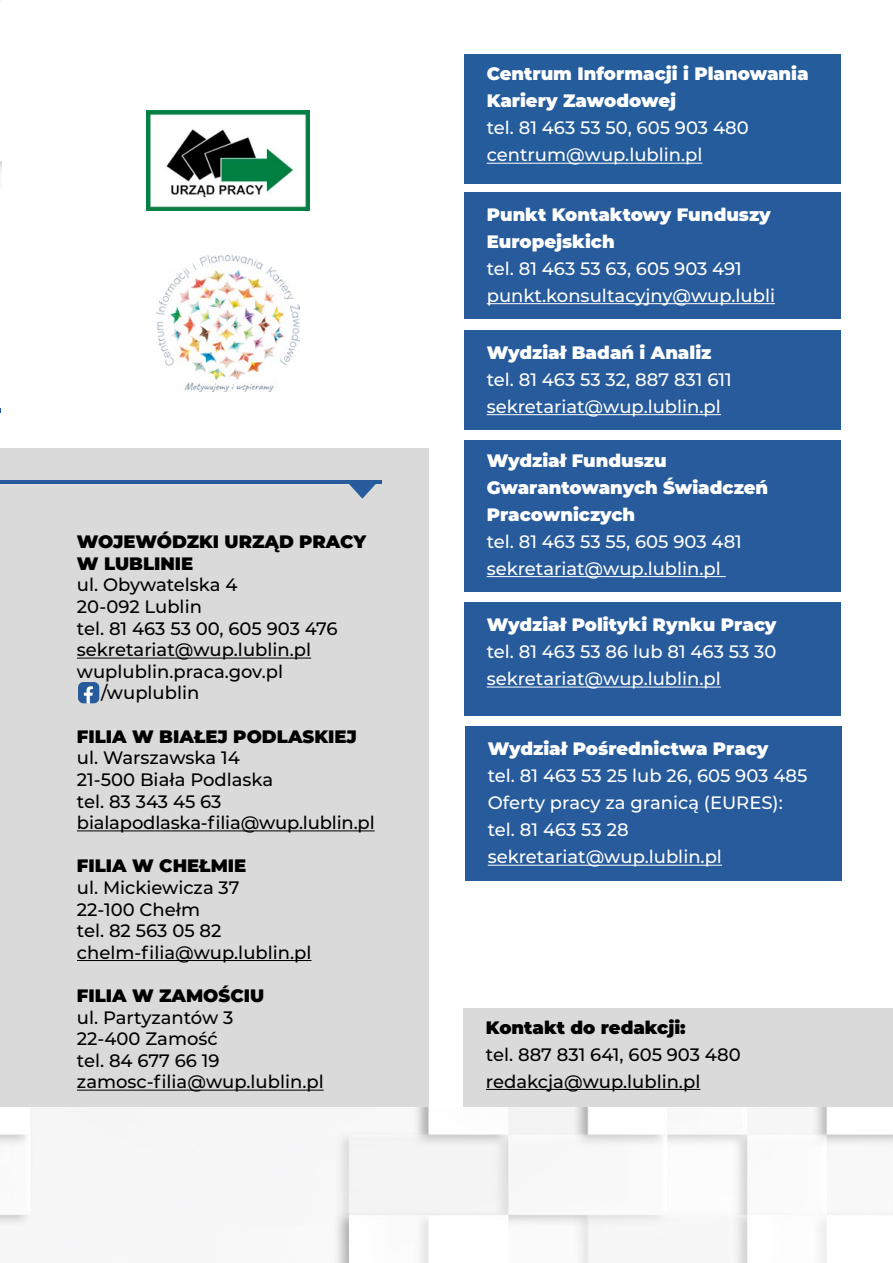
<style>
.page{position:relative;width:893px;height:1263px;background:#fff}
.page>*{position:absolute;margin:0;border:0;box-sizing:border-box;transform-origin:0 0}
.t1{font:500 18px "Montserrat";color:#000}
.t2{font:500 18px/27px "Montserrat";color:#fff}
.t3{font:900 18px/27px "Montserrat";color:#fff}
.t4{font:900 18px/21.6px "Montserrat";color:#000}
.s1{color:#275b9b}
</style>
<div class="page">
<div style="left:0;top:448px;width:429px;height:659px;background:#dadada"></div>
<div style="left:464px;top:54px;width:377px;height:129px;background:#245c9c"></div>
<div style="left:464px;top:193px;width:377px;height:126px;background:#275b9c"></div>
<div style="left:464px;top:1007px;width:429px;height:100px;background:#dadada"></div>
<img style="left:0;top:1107px;width:893px;height:156px">
<div style="left:464px;top:330px;width:377px;height:99px;background:#275b9c"></div>
<div style="left:464px;top:440px;width:377px;height:151px;background:#275b9c"></div>
<div style="left:465px;top:726px;width:377px;height:154px;background:#275b9c"></div>
<hr style="left:487px;top:414px;width:234px;height:1px;background:#fff">
<hr style="left:487px;top:576px;width:239px;height:1px;background:#fff">
<hr style="left:488px;top:865px;width:234px;height:1px;background:#fff">
<hr style="left:487px;top:163px;width:215px;height:1px;background:#fff">
<hr style="left:487px;top:303px;width:288px;height:1px;background:#fff">
<hr style="left:486px;top:1089px;width:214px;height:1px;background:#000">
<hr style="left:77px;top:658px;width:234px;height:1px;background:#000">
<hr style="left:77px;top:830px;width:298px;height:1px;background:#000">
<hr style="left:77px;top:960px;width:234px;height:1px;background:#000">
<hr style="left:77px;top:1090px;width:247px;height:1px;background:#000">
<hr style="left:0;top:480px;width:382px;height:3px;background:#275b9c">
<svg style="left:78px;top:682px;width:21px;height:21px"></svg>
<div style="left:464px;top:602px;width:377px;height:113px;background:#275b9c"></div>
<hr style="left:487px;top:687px;width:234px;height:1px;background:#fff">
<img style="left:147px;top:111px;width:162px;height:99px">
<img style="left:157px;top:256px;width:142px;height:136px">
<svg style="left:346px;top:483px;width:33px;height:16px"></svg>
<p class="t4" style="left:77px;top:530px;width:291px">WOJEWÓDZKI URZĄD PRACY<br>W LUBLINIE</p>
<p class="t1" style="left:77px;top:572px;width:162px">ul. Obywatelska 4</p>
<p class="t1" style="left:77px;top:594px;width:126px">20-092 Lublin</p>
<p class="t1" style="left:77px;top:616px;width:262px">tel. 81 463 53 00, 605 903 476</p>
<p class="t1" style="left:77px;top:637px;width:236px">sekretariat@wup.lublin.pl</p>
<p class="t1" style="left:77px;top:659px;width:208px">wuplublin.praca.gov.pl</p>
<p class="t1" style="left:101px;top:680px;width:100px">/wuplublin</p>
<p class="t4" style="left:77px;top:724px;width:281px">FILIA W BIAŁEJ PODLASKIEJ</p>
<p class="t1" style="left:77px;top:745px;width:164px">ul. Warszawska 14</p>
<p class="t1" style="left:77px;top:767px;width:198px">21-500 Biała Podlaska</p>
<p class="t1" style="left:77px;top:788px;width:146px">tel. 83 343 45 63</p>
<p class="t1" style="left:77px;top:810px;width:299px">bialapodlaska-filia@wup.lublin.pl</p>
<p class="t4" style="left:77px;top:854px;width:171px">FILIA W CHEŁMIE</p>
<p class="t1" style="left:77px;top:875px;width:164px">ul. Mickiewicza 37</p>
<p class="t1" style="left:77px;top:896px;width:125px">22-100 Chełm</p>
<p class="t1" style="left:77px;top:918px;width:146px">tel. 82 563 05 82</p>
<p class="t1" style="left:77px;top:940px;width:236px">chelm-filia@wup.lublin.pl</p>
<p class="t4" style="left:77px;top:983px;width:189px">FILIA W ZAMOŚCIU</p>
<p class="t1" style="left:77px;top:1004px;width:158px">ul. Partyzantów 3</p>
<p class="t1" style="left:77px;top:1026px;width:142px">22-400 Zamość</p>
<p class="t1" style="left:77px;top:1048px;width:144px">tel. 84 677 66 19</p>
<p class="t1" style="left:77px;top:1069px;width:248px">zamosc-filia@wup.lublin.pl</p>
<p class="t3" style="left:487px;top:59px;width:323px">Centrum Informacji i Planowania<br>Kariery Zawodowej</p>
<p class="t2" style="left:487px;top:114px;width:264px">tel. 81 463 53 50, 605 903 480</p>
<p class="t2" style="left:487px;top:141px;width:217px">centrum@wup.lublin.pl</p>
<p class="t3" style="left:487px;top:200px;width:286px">Punkt Kontaktowy Funduszy</p>
<p class="t3" style="left:487px;top:227px;width:129px">Europejskich</p>
<p class="t2" style="left:487px;top:254px;width:257px">tel. 81 463 53 63, 605 903 491</p>
<p class="t2" style="left:487px;top:281px;width:323px">punkt.konsultacyjny@wup.lubli<span class="s1">n.pl</span></p>
<p class="t3" style="left:487px;top:338px;width:226px">Wydział Badań i Analiz</p>
<p class="t2" style="left:487px;top:365px;width:247px">tel. 81 463 53 32, 887 831 611</p>
<p class="t2" style="left:487px;top:392px;width:236px">sekretariat@wup.lublin.pl</p>
<p class="t3" style="left:487px;top:446px;width:182px">Wydział Funduszu</p>
<p class="t3" style="left:487px;top:473px;width:283px">Gwarantowanych Świadczeń</p>
<p class="t3" style="left:487px;top:500px;width:150px">Pracowniczych</p>
<p class="t2" style="left:487px;top:527px;width:257px">tel. 81 463 53 55, 605 903 481</p>
<p class="t2" style="left:487px;top:554px;width:236px">sekretariat@wup.lublin.pl</p>
<p class="t3" style="left:487px;top:610px;width:291px">Wydział Polityki Rynku Pracy</p>
<p class="t2" style="left:487px;top:638px;width:291px">tel. 81 463 53 86 lub 81 463 53 30</p>
<p class="t2" style="left:487px;top:665px;width:236px">sekretariat@wup.lublin.pl</p>
<p class="t3" style="left:488px;top:734px;width:282px">Wydział Pośrednictwa Pracy</p>
<p class="t2" style="left:488px;top:762px;width:321px">tel. 81 463 53 25 lub 26, 605 903 485</p>
<p class="t2" style="left:488px;top:789px;width:296px">Oferty pracy za granicą (EURES): tel. 81 463 53 28</p>
<p class="t2" style="left:488px;top:843px;width:236px">sekretariat@wup.lublin.pl</p>
<p class="t4" style="left:486px;top:1015px;width:201px">Kontakt do redakcji:</p>
<p class="t1" style="left:486px;top:1042px;width:256px">tel. 887 831 641, 605 903 480</p>
<p class="t1" style="left:486px;top:1069px;width:216px">redakcja@wup.lublin.pl</p>
</div>
